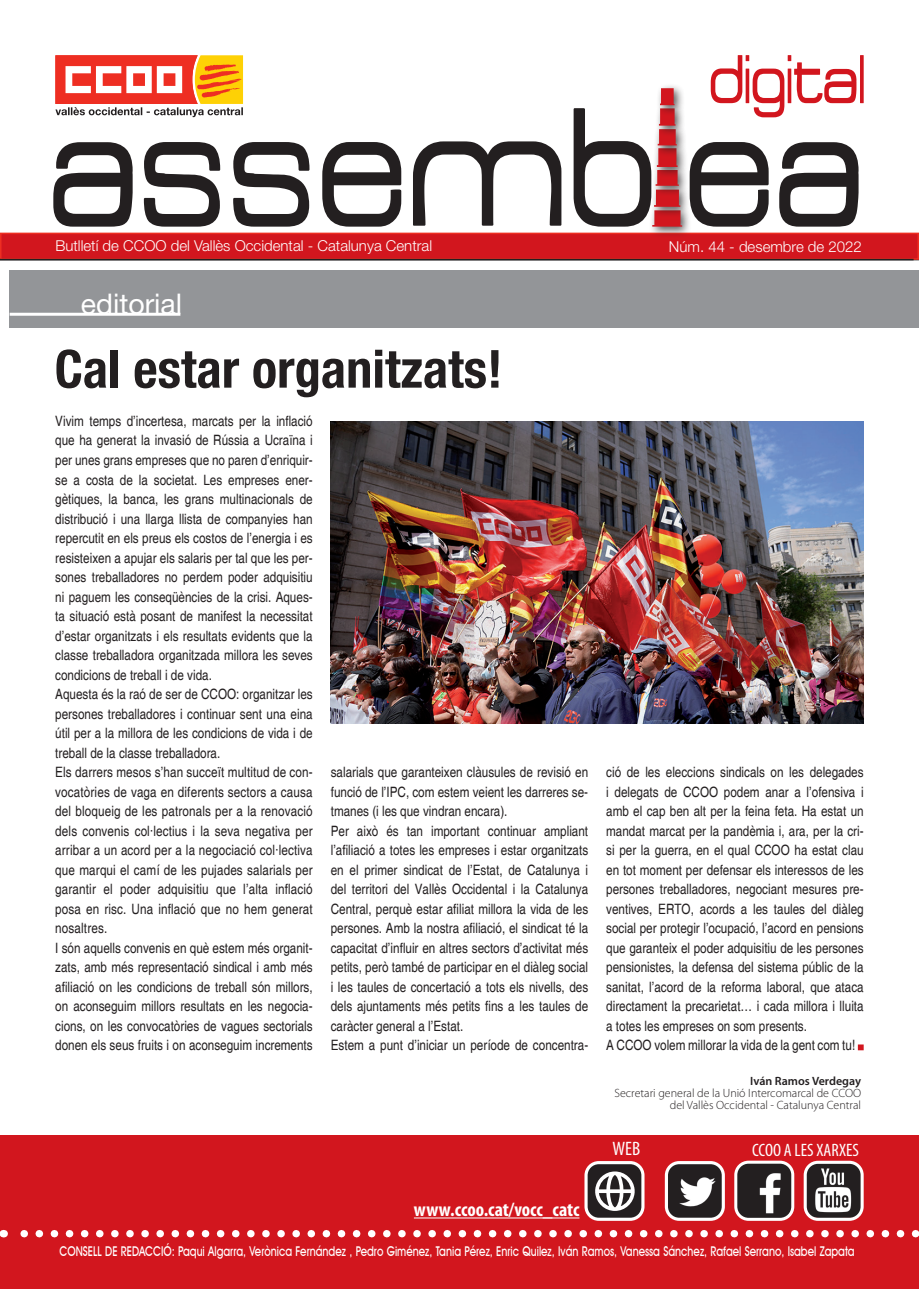
<style>
.page{position:relative;width:919px;height:1289px;background:#fff}
.page>*{position:absolute;margin:0;border:0;box-sizing:border-box;transform-origin:0 0}
.t1{font:700 condensed 52.5px "Helvetica Neue";color:#231f20}
.t2{font:28.5px "Helvetica Neue";color:#fff}
.t3{font:700 condensed 19.5px "Myriad Pro";color:#fff}
.t4{font:condensed 19.5px "Myriad Pro";color:#fff}
.t5{font:condensed 18px "Myriad Pro";color:#fff}
.t6{font:300 15px "Helvetica Neue";color:#fff}
.t7{font:condensed 14.25px/19.5px "Helvetica";color:#231f20}
.t8{font:500 13.5px "Avant Garde IT Cby BT";color:#fff;scale:.78 1}
.t9{font:300 12px/12px "Myriad Pro";color:#231f20;text-align:right}
.t10{font:600 12px "Myriad Pro";color:#231f20}
</style>
<div class="page">
<div style="left:10px;top:270px;width:908px;height:57px;background:#939598"></div>
<div style="left:1px;top:233px;width:917px;height:26px;background:#d2161e"></div>
<div style="left:0;top:233px;width:918px;height:27px;border:2px solid #ee2e22"></div>
<svg style="left:55px;top:55px;width:188px;height:53px"></svg>
<svg style="left:710px;top:55px;width:153px;height:53px"></svg>
<hr style="left:0;top:259px;width:913px;height:1px;background:#231f20">
<svg style="left:53px;top:108px;width:805px;height:119px"></svg>
<div style="left:648px;top:205px;width:44px;height:33px;background:#231f20;opacity:.75"></div>
<div style="left:649px;top:184px;width:41px;height:34px;background:#231f20;opacity:.75"></div>
<div style="left:651px;top:165px;width:38px;height:32px;background:#231f20;opacity:.75"></div>
<div style="left:652px;top:143px;width:35px;height:35px;background:#231f20;opacity:.75"></div>
<div style="left:653px;top:124px;width:34px;height:33px;background:#231f20;opacity:.75"></div>
<div style="left:654px;top:103px;width:32px;height:34px;background:#f6f6f6"></div>
<div style="left:655px;top:83px;width:30px;height:33px;background:#f9f9f9"></div>
<svg style="left:652px;top:88px;width:30px;height:139px"></svg>
<div style="left:0;top:1135px;width:918px;height:153px;background:#d2161e"></div>
<svg style="left:20px;top:1229px;width:899px;height:8px"></svg>
<img style="left:668px;top:1164px;width:56px;height:56px">
<div style="left:664px;top:1160px;width:60px;height:60px;border:3px solid #fff;border-radius:13px"></div>
<img style="left:738px;top:1164px;width:54px;height:55px">
<div style="left:734px;top:1160px;width:60px;height:60px;border:3px solid #fff;border-radius:13px"></div>
<img style="left:807px;top:1164px;width:56px;height:55px">
<div style="left:803px;top:1160px;width:60px;height:60px;border:3px solid #fff;border-radius:13px"></div>
<hr style="left:10px;top:313px;width:170px;height:3px;background:#fff">
<div style="left:586px;top:1162px;width:57px;height:57px;background:#231f20;border-radius:13px"></div>
<div style="left:584px;top:1160px;width:60px;height:60px;border:3px solid #fff;border-radius:13px"></div>
<svg style="left:595px;top:1171px;width:39px;height:39px"></svg>
<hr style="left:414px;top:1217px;width:165px;height:1px;background:#fff">
<svg style="left:857px;top:1044px;width:6px;height:6px"></svg>
<img style="left:331px;top:421px;width:532px;height:302px">
<p class="t6" style="left:55px;top:237px;width:378px">Butlletí de CCOO del Vallès Occidental - Catalunya Central</p>
<p class="t6" style="left:669px;top:237px;width:194px">Núm. 44 - desembre de 2022</p>
<h2 class="t2" style="left:81px;top:287px;width:103px">editorial</h2>
<h1 class="t1" style="left:55px;top:337px;width:449px">Cal estar organitzats!</h1>
<p class="t7" style="left:55px;top:411px;width:259px">Vivim temps d’incertesa, marcats per la inflació que ha generat la invasió de Rússia a Ucraïna i per unes grans empreses que no paren d’enriquir&shy;se a costa de la societat. Les empreses ener&shy;gètiques, la banca, les grans multinacionals de distribució i una llarga llista de companyies han repercutit en els preus els costos de l’energia i es resisteixen a apujar els salaris per tal que les per&shy;sones treballadores no perdem poder adquisitiu ni paguem les conseqüències de la crisi. Aques&shy;ta situació està posant de manifest la necessitat d’estar organitzats i els resultats evidents que la classe treballadora organitzada millora les seves condicions de treball i de vida.<br>Aquesta és la raó de ser de CCOO: organitzar les persones treballadores i continuar sent una eina útil per a la millora de les condicions de vida i de treball de la classe treballadora.<br>Els darrers mesos s’han succeït multitud de con&shy;vocatòries de vaga en diferents sectors a causa del bloqueig de les patronals per a la renovació dels convenis col·lectius i la seva negativa per arribar a un acord per a la negociació col·lectiva que marqui el camí de les pujades salarials per garantir el poder adquisitiu que l’alta inflació posa en risc. Una inflació que no hem generat nosaltres.<br>I són aquells convenis en què estem més organit&shy;zats, amb més representació sindical i amb més afiliació on les condicions de treball són millors, on aconseguim millors resultats en les negocia&shy;cions, on les convocatòries de vagues sectorials donen els seus fruits i on aconseguim increments</p>
<p class="t7" style="left:331px;top:762px;width:259px">salarials que garanteixen clàusules de revisió en funció de l’IPC, com estem veient les darreres se&shy;tmanes (i les que vindran encara).<br>Per això és tan important continuar ampliant l’afiliació a totes les empreses i estar organitzats en el primer sindicat de l’Estat, de Catalunya i del territori del Vallès Occidental i la Catalunya Central, perquè estar afiliat millora la vida de les persones. Amb la nostra afiliació, el sindicat té la capacitat d’influir en altres sectors d’activitat més petits, però també de participar en el diàleg social i les taules de concertació a tots els nivells, des dels ajuntaments més petits fins a les taules de caràcter general a l’Estat.<br>Estem a punt d’iniciar un període de concentra-</p>
<p class="t7" style="left:606px;top:762px;width:259px">ció de les eleccions sindicals on les delegades i delegats de CCOO podem anar a l’ofensiva i amb el cap ben alt per la feina feta. Ha estat un mandat marcat per la pandèmia i, ara, per la cri&shy;si per la guerra, en el qual CCOO ha estat clau en tot moment per defensar els interessos de les persones treballadores, negociant mesures pre&shy;ventives, ERTO, acords a les taules del diàleg social per protegir l’ocupació, l’acord en pensions que garanteix el poder adquisitiu de les persones pensionistes, la defensa del sistema públic de la sanitat, l’acord de la reforma laboral, que ataca directament la precarietat… i cada millora i lluita a totes les empreses on som presents.<br>A CCOO volem millorar la vida de la gent com tu!</p>
<p class="t10" style="left:750px;top:1073px;width:112px">Iván Ramos Verdegay</p>
<p class="t9" style="left:614px;top:1087px;width:248px">Secretari general de la Unió Intercomarcal de CCOO del Vallès Occidental - Catalunya Central</p>
<h3 class="t3" style="left:414px;top:1197px;width:167px">www.ccoo.cat/vocc_catc</h3>
<h3 class="t4" style="left:612px;top:1136px;width:29px">WEB</h3>
<p class="t5" style="left:752px;top:1138px;width:108px">CCOO A LES XARXES</p>
<p class="t8" style="left:60px;top:1242px;width:1020px">CONSELL DE REDACCIÓ: Paqui Algarra, Verònica Fernández , Pedro Giménez, Tania Pérez, Enric Quilez, Iván Ramos, Vanessa Sánchez, Rafael Serrano, Isabel Zapata</p>
</div>
